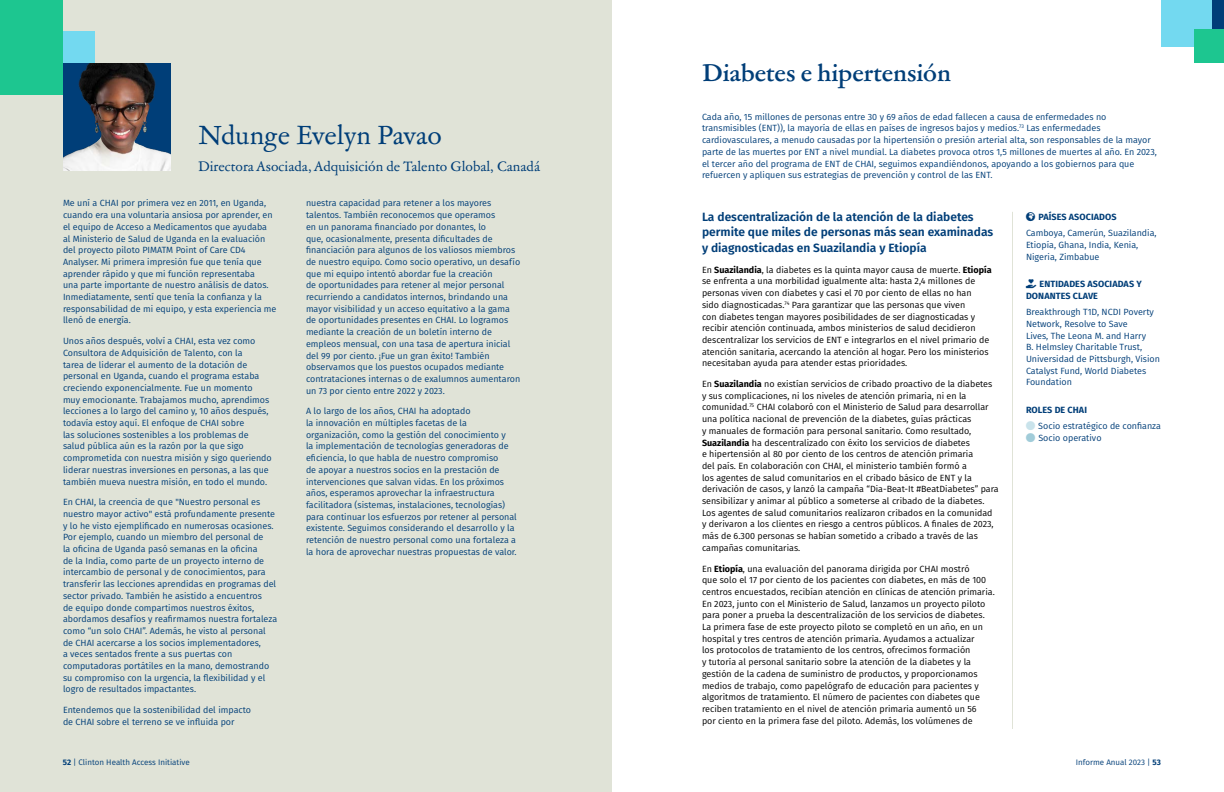
<style>
.page{position:relative;width:1224px;height:792px;background:#fff}
.page>*{position:absolute;margin:0;border:0;box-sizing:border-box;transform-origin:0 0}
.Reflections_heading{font:27px "Garamond ATF Subhead";letter-spacing:-.005em;color:#003e78}
.Heading_2{font:700 24px "Garamond ATF Subhead";color:#003e78}
.Reflections_subheading{font:14px "Garamond ATF Subhead";color:#003e78}
.Heading_3{font:600 12px/15.6px "Fira Sans";color:#003e78}
.Reflections_-_paragraph{font:9px/11.7px "Fira Sans";color:#003e78}
.t1{font:9px/11.7px "Fira Sans";color:#000}
.Program_overview_paragraph{font:9px/11.7px "Fira Sans";color:#003e78}
.Program_intro_-_paragraph{font:9px/11.7px "Fira Sans";color:#003e78}
.Program_intro_-_header{font:700 9px/11.7px "Fira Sans";letter-spacing:.01em;color:#003e78}
.t2{font:8px "Fira Sans";color:#003e78}
.s1{font-weight:700}
</style>
<div class="page">
<div style="left:0;top:0;width:612px;height:792px;background:#e0e3d7"></div>
<div style="left:0;top:0;width:63px;height:95px;background:#1dc690"></div>
<div style="left:63px;top:32px;width:32px;height:31px;background:#73d9f0"></div>
<img style="left:63px;top:63px;width:108px;height:108px">
<div style="left:1195px;top:0;width:29px;height:29px;background:#003e78"></div>
<div style="left:1161px;top:0;width:51px;height:46px;background:#73d9f0"></div>
<div style="left:1195px;top:29px;width:29px;height:34px;background:#1dc690"></div>
<hr style="left:1012px;top:212px;width:1px;height:517px;background:#e0e3d7">
<p class="Reflections_heading" style="left:198px;top:117px;width:245px">Ndunge Evelyn Pavao</p>
<p class="Reflections_subheading" style="left:198px;top:157px;width:344px">Directora Asociada, Adquisición de Talento Global, Canadá</p>
<p class="Reflections_-_paragraph" style="left:63px;top:197px;width:215px">Me uní a CHAI por primera vez en 2011, en Uganda, cuando era una voluntaria ansiosa por aprender, en el equipo de Acceso a Medicamentos que ayudaba al Ministerio de Salud de Uganda en la evaluación del proyecto piloto PIMATM Point of Care CD4<br>Analyser. Mi primera impresión fue que tenía que aprender rápido y que mi función representaba<br>una parte importante de nuestro análisis de datos.<br>Inmediatamente, sentí que tenía la confianza y la responsabilidad de mi equipo, y esta experiencia me llenó de energía.</p>
<p class="Reflections_-_paragraph" style="left:63px;top:335px;width:210px">Unos años después, volví a CHAI, esta vez como Consultora de Adquisición de Talento, con la<br>tarea de liderar el aumento de la dotación de personal en Uganda, cuando el programa estaba creciendo exponencialmente. Fue un momento muy emocionante. Trabajamos mucho, aprendimos lecciones a lo largo del camino y, 10 años después, todavía estoy aquí. El enfoque de CHAI sobre<br>las soluciones sostenibles a los problemas de salud pública aún es la razón por la que sigo comprometida con nuestra misión y sigo queriendo liderar nuestras inversiones en personas, a las que también mueva nuestra misión, en todo el mundo.</p>
<p class="Reflections_-_paragraph" style="left:63px;top:496px;width:216px">En CHAI, la creencia de que "Nuestro personal es nuestro mayor activo" está profundamente presente y lo he visto ejemplificado en numerosas ocasiones.<br>Por ejemplo, cuando un miembro del personal de<br>la oficina de Uganda pasó semanas en la oficina<br>de la India, como parte de un proyecto interno de intercambio de personal y de conocimientos, para transferir las lecciones aprendidas en programas del sector privado. También he asistido a encuentros<br>de equipo donde compartimos nuestros éxitos, abordamos desafíos y reafirmamos nuestra fortaleza como “un solo CHAI”. Además, he visto al personal de CHAI acercarse a los socios implementadores,<br>a veces sentados frente a sus puertas con computadoras portátiles en la mano, demostrando su compromiso con la urgencia, la flexibilidad y el logro de resultados impactantes.</p>
<p class="Reflections_-_paragraph" style="left:63px;top:704px;width:190px">Entendemos que la sostenibilidad del impacto de CHAI sobre el terreno se ve influida por</p>
<p class="Reflections_-_paragraph" style="left:306px;top:197px;width:216px">nuestra capacidad para retener a los mayores talentos. También reconocemos que operamos<br>en un panorama financiado por donantes, lo<br>que, ocasionalmente, presenta dificultades de financiación para algunos de los valiosos miembros de nuestro equipo. Como socio operativo, un desafío que mi equipo intentó abordar fue la creación<br>de oportunidades para retener al mejor personal recurriendo a candidatos internos, brindando una mayor visibilidad y un acceso equitativo a la gama de oportunidades presentes en CHAI. Lo logramos mediante la creación de un boletín interno de empleos mensual, con una tasa de apertura inicial del 99 por ciento. ¡Fue un gran éxito! También observamos que los puestos ocupados mediante contrataciones internas o de exalumnos aumentaron un 73 por ciento entre 2022 y 2023.</p>
<p class="Reflections_-_paragraph" style="left:306px;top:405px;width:212px">A lo largo de los años, CHAI ha adoptado<br>la innovación en múltiples facetas de la organización, como la gestión del conocimiento y<br>la implementación de tecnologías generadoras de eficiencia, lo que habla de nuestro compromiso<br>de apoyar a nuestros socios en la prestación de intervenciones que salvan vidas. En los próximos años, esperamos aprovechar la infraestructura facilitadora (sistemas, instalaciones, tecnologías) para continuar los esfuerzos por retener al personal existente. Seguimos considerando el desarrollo y la retención de nuestro personal como una fortaleza a la hora de aprovechar nuestras propuestas de valor.</p>
<p class="Heading_2" style="left:702px;top:56px;width:250px">Diabetes e hipertensión</p>
<p class="Program_overview_paragraph" style="left:702px;top:111px;width:456px">Cada año, 15 millones de personas entre 30 y 69 años de edad fallecen a causa de enfermedades no transmisibles (ENT)), la mayoría de ellas en países de ingresos bajos y medios.<sup>73</sup> Las enfermedades cardiovasculares, a menudo causadas por la hipertensión o presión arterial alta, son responsables de la mayor parte de las muertes por ENT a nivel mundial. La diabetes provoca otros 1,5 millones de muertes al año. En 2023, el tercer año del programa de ENT de CHAI, seguimos expandiéndonos, apoyando a los gobiernos para que refuercen y apliquen sus estrategias de prevención y control de las ENT.</p>
<p class="Heading_3" style="left:702px;top:208px;width:293px">La descentralización de la atención de la diabetes permite que miles de personas más sean examinadas y diagnosticadas en Suazilandia y Etiopía</p>
<p class="t1" style="left:702px;top:264px;width:291px">En <span class="s1">Suazilandia</span>, la diabetes es la quinta mayor causa de muerte. <span class="s1">Etiopía </span>se enfrenta a una morbilidad igualmente alta: hasta 2,4 millones de personas viven con diabetes y casi el 70 por ciento de ellas no han<br>sido diagnosticadas.<sup>74</sup> Para garantizar que las personas que viven<br>con diabetes tengan mayores posibilidades de ser diagnosticadas y recibir atención continuada, ambos ministerios de salud decidieron descentralizar los servicios de ENT e integrarlos en el nivel primario de atención sanitaria, acercando la atención al hogar. Pero los ministerios necesitaban ayuda para atender estas prioridades.</p>
<p class="t1" style="left:702px;top:378px;width:298px">En <span class="s1">Suazilandia</span> no existían servicios de cribado proactivo de la diabetes y sus complicaciones, ni los niveles de atención primaria, ni en la comunidad.<sup>75</sup> CHAI colaboró con el Ministerio de Salud para desarrollar una política nacional de prevención de la diabetes, guías prácticas<br>y manuales de formación para personal sanitario. Como resultado, <span class="s1">Suazilandia</span> ha descentralizado con éxito los servicios de diabetes<br>e hipertensión al 80 por ciento de los centros de atención primaria<br>del país. En colaboración con CHAI, el ministerio también formó a<br>los agentes de salud comunitarios en el cribado básico de ENT y la derivación de casos, y lanzó la campaña “Dia-Beat-It #BeatDiabetes” para sensibilizar y animar al público a someterse al cribado de la diabetes.<br>Los agentes de salud comunitarios realizaron cribados en la comunidad y derivaron a los clientes en riesgo a centros públicos. A finales de 2023, más de 6.300 personas se habían sometido a cribado a través de las campañas comunitarias.</p>
<p class="t1" style="left:702px;top:562px;width:293px">En <span class="s1">Etiopía</span>, una evaluación del panorama dirigida por CHAI mostró<br>que solo el 17 por ciento de los pacientes con diabetes, en más de 100 centros encuestados, recibían atención en clínicas de atención primaria.<br>En 2023, junto con el Ministerio de Salud, lanzamos un proyecto piloto para poner a prueba la descentralización de los servicios de diabetes.<br>La primera fase de este proyecto piloto se completó en un año, en un hospital y tres centros de atención primaria. Ayudamos a actualizar<br>los protocolos de tratamiento de los centros, ofrecimos formación<br>y tutoría al personal sanitario sobre la atención de la diabetes y la gestión de la cadena de suministro de productos, y proporcionamos medios de trabajo, como papelógrafo de educación para pacientes y algoritmos de tratamiento. El número de pacientes con diabetes que reciben tratamiento en el nivel de atención primaria aumentó un 56<br>por ciento en la primera fase del piloto. Además, los volúmenes de</p>
<p class="Program_intro_-_header" style="left:1038px;top:211px;width:80px">PAÍSES ASOCIADOS</p>
<p class="Program_intro_-_paragraph" style="left:1026px;top:227px;width:132px">Camboya, Camerún, Suazilandia,<br>Etiopía, Ghana, India, Kenia,<br>Nigeria, Zimbabue</p>
<p class="Program_intro_-_header" style="left:1026px;top:278px;width:117px">★★★ ENTIDADES ASOCIADAS Y<br>DONANTES CLAVE</p>
<p class="Program_intro_-_paragraph" style="left:1026px;top:306px;width:136px">Breakthrough T1D, NCDI Poverty<br>Network, Resolve to Save<br>Lives, The Leona M. and Harry<br>B. Helmsley Charitable Trust,<br>Universidad de Pittsburgh, Vision<br>Catalyst Fund, World Diabetes<br>Foundation</p>
<p class="Program_intro_-_header" style="left:1026px;top:403px;width:62px">ROLES DE CHAI</p>
<p class="Program_intro_-_paragraph" style="left:1038px;top:420px;width:124px">Socio estratégico de confianza</p>
<p class="Program_intro_-_paragraph" style="left:1038px;top:432px;width:65px">Socio operativo</p>
<p class="t2" style="left:63px;top:756px;width:128px"><span class="s1">52</span> | Clinton Health Access Initiative</p>
<p class="t2" style="left:1076px;top:756px;width:87px">Informe Anual 2023 | <span class="s1">53</span></p>
</div>
